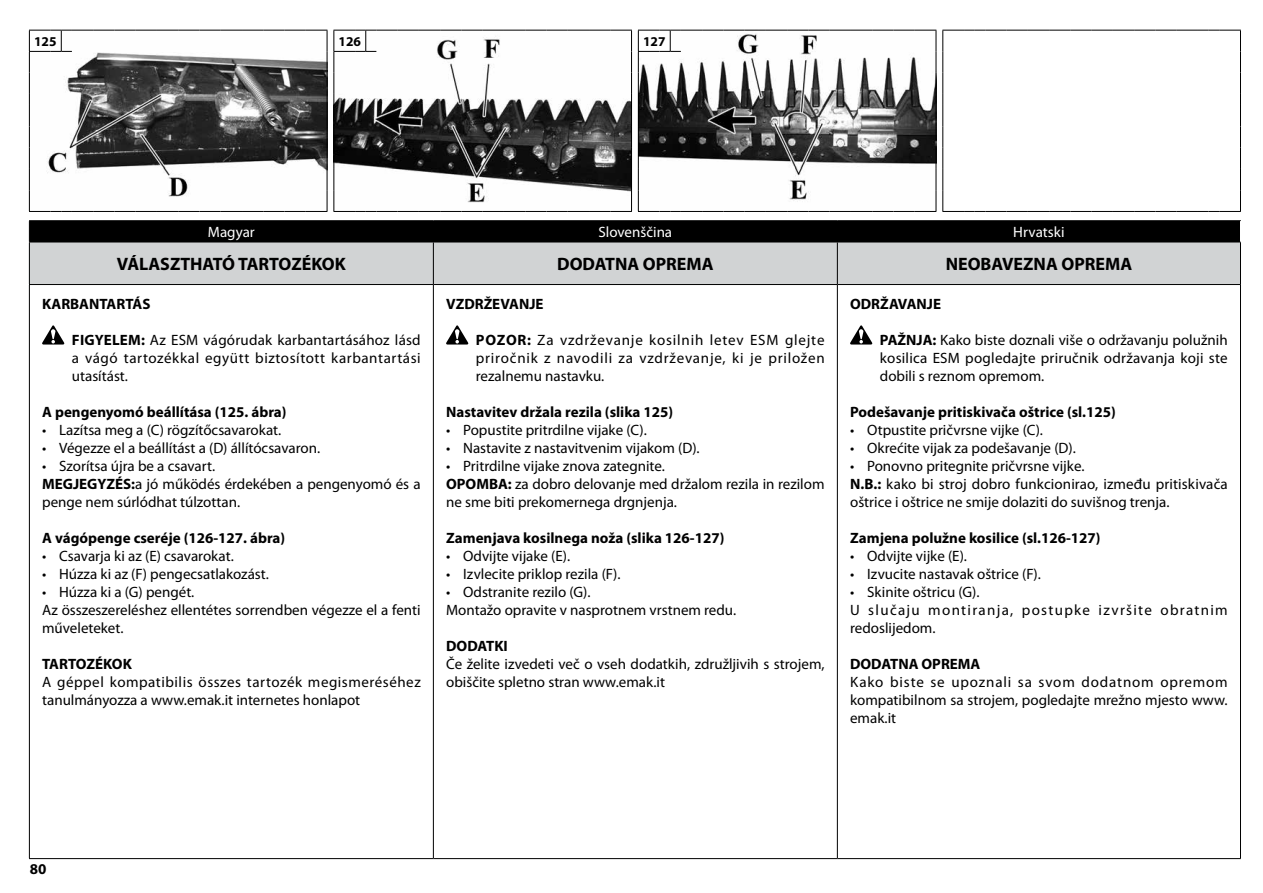
<style>
.page{position:relative;width:1263px;height:893px;background:#fff}
.page>*{position:absolute;margin:0;border:0;box-sizing:border-box;transform-origin:0 0}
.t1{font:700 18px "Myriad Pro";color:#000}
.t2{font:15px/18px "Myriad Pro";color:#000}
.t3{font:700 15px "Myriad Pro";color:#000}
.t4{font:15px/18px "Myriad Pro";letter-spacing:.03em;color:#000}
.t5{font:15px/18px "Myriad Pro";letter-spacing:.09em;color:#000}
.t6{font:15px "Myriad Pro";color:#fff}
.t7{font:700 13.5px "Myriad Pro";color:#000}
.s1{font-weight:700}
</style>
<div class="page">
<svg style="left:29px;top:30px;width:1212px;height:182px"></svg>
<div style="left:30px;top:243px;width:1210px;height:41px;background:#d1d3d4"></div>
<hr style="left:29px;top:220px;width:404px;height:1px;background:#000">
<hr style="left:433px;top:220px;width:404px;height:1px;background:#000">
<hr style="left:837px;top:220px;width:404px;height:1px;background:#000">
<hr style="left:29px;top:242px;width:404px;height:1px;background:#000">
<hr style="left:29px;top:242px;width:1px;height:42px;background:#000">
<hr style="left:433px;top:242px;width:404px;height:1px;background:#000">
<hr style="left:433px;top:242px;width:1px;height:42px;background:#000">
<hr style="left:837px;top:242px;width:404px;height:1px;background:#000">
<hr style="left:837px;top:242px;width:1px;height:42px;background:#000">
<hr style="left:1240px;top:242px;width:1px;height:42px;background:#000">
<hr style="left:29px;top:284px;width:404px;height:1px;background:#000">
<hr style="left:29px;top:285px;width:1px;height:573px;background:#000">
<hr style="left:433px;top:284px;width:404px;height:1px;background:#000">
<hr style="left:433px;top:285px;width:1px;height:573px;background:#000">
<hr style="left:837px;top:284px;width:404px;height:1px;background:#000">
<hr style="left:837px;top:285px;width:1px;height:573px;background:#000">
<hr style="left:1240px;top:285px;width:1px;height:573px;background:#000">
<div style="left:29px;top:221px;width:1212px;height:21px;background:#000"></div>
<hr style="left:29px;top:858px;width:404px;height:1px;background:#000">
<hr style="left:433px;top:858px;width:404px;height:1px;background:#000">
<hr style="left:837px;top:858px;width:404px;height:1px;background:#000">
<svg style="left:42px;top:325px;width:22px;height:20px"></svg>
<svg style="left:446px;top:325px;width:22px;height:20px"></svg>
<svg style="left:850px;top:325px;width:22px;height:20px"></svg>
<p class="t7" style="left:34px;top:32px;width:24px">125</p>
<p class="t7" style="left:339px;top:32px;width:24px">126</p>
<p class="t7" style="left:643px;top:32px;width:24px">127</p>
<p class="t6" style="left:208px;top:224px;width:48px">Magyar</p>
<p class="t6" style="left:598px;top:224px;width:75px">Slovenščina</p>
<p class="t6" style="left:1013px;top:224px;width:53px">Hrvatski</p>
<p class="t1" style="left:117px;top:252px;width:230px">VÁLASZTHATÓ TARTOZÉKOK</p>
<p class="t1" style="left:557px;top:252px;width:158px">DODATNA OPREMA</p>
<p class="t1" style="left:946px;top:252px;width:188px">NEOBAVEZNA OPREMA</p>
<p class="t3" style="left:42px;top:294px;width:110px">KARBANTARTÁS</p>
<p class="t2" style="left:72px;top:331px;width:350px;text-align:justify"><span class="s1">FIGYELEM:</span> Az ESM vágórudak karbantartásához lásd a vágó tartozékkal együtt biztosított karbantartási utasítást.</p>
<p class="t3" style="left:42px;top:402px;width:246px">A pengenyomó beállítása (125. ábra)</p>
<p class="t2" style="left:42px;top:421px;width:241px">• Lazítsa meg a (C) rögzítőcsavarokat.</p>
<p class="t2" style="left:42px;top:439px;width:280px">• Végezze el a beállítást a (D) állítócsavaron.</p>
<p class="t2" style="left:42px;top:457px;width:380px">• Szorítsa újra be a csavart.<br><span class="s1">MEGJEGYZÉS:</span>a jó működés érdekében a pengenyomó és a penge nem súrlódhat túlzottan.</p>
<p class="t3" style="left:42px;top:528px;width:244px">A vágópenge cseréje (126-127. ábra)</p>
<p class="t2" style="left:42px;top:547px;width:193px">• Csavarja ki az (E) csavarokat.</p>
<p class="t2" style="left:42px;top:565px;width:228px">• Húzza ki az (F) pengecsatlakozást.</p>
<p class="t2" style="left:42px;top:583px;width:380px">• Húzza ki a (G) pengét.<br>Az összeszereléshez ellentétes sorrendben végezze el a fenti műveleteket.</p>
<p class="t3" style="left:42px;top:654px;width:91px">TARTOZÉKOK</p>
<p class="t4" style="left:42px;top:673px;width:380px">A géppel kompatibilis összes tartozék megismeréséhez tanulmányozza a www.emak.it internetes honlapot</p>
<p class="t3" style="left:850px;top:294px;width:92px">ODRŽAVANJE</p>
<p class="t2" style="left:880px;top:331px;width:349px;text-align:justify"><span class="s1">PAŽNJA:</span> Kako biste doznali više o održavanju polužnih kosilica ESM pogledajte priručnik održavanja koji ste dobili s reznom opremom.</p>
<p class="t3" style="left:850px;top:402px;width:267px">Podešavanje pritiskivača oštrice (sl.125)</p>
<p class="t2" style="left:850px;top:421px;width:194px">• Otpustite pričvrsne vijke (C).</p>
<p class="t2" style="left:850px;top:439px;width:227px">• Okrećite vijak za podešavanje (D).</p>
<p class="t2" style="left:850px;top:457px;width:379px">• Ponovno pritegnite pričvrsne vijke.<br><span class="s1">N.B.:</span> kako bi stroj dobro funkcionirao, između pritiskivača oštrice i oštrice ne smije dolaziti do suvišnog trenja.</p>
<p class="t3" style="left:850px;top:528px;width:252px">Zamjena polužne kosilice (sl.126-127)</p>
<p class="t2" style="left:850px;top:547px;width:118px">• Odvijte vijke (E).</p>
<p class="t2" style="left:850px;top:565px;width:192px">• Izvucite nastavak oštrice (F).</p>
<p class="t5" style="left:850px;top:583px;width:379px">• Skinite oštricu (G).<br>U slučaju montiranja, postupke izvršite obratnim redoslijedom.</p>
<p class="t3" style="left:850px;top:654px;width:132px">DODATNA OPREMA</p>
<p class="t2" style="left:850px;top:673px;width:379px;text-align:justify">Kako biste se upoznali sa svom dodatnom opremom kompatibilnom sa strojem, pogledajte mrežno mjesto www. emak.it</p>
<p class="t3" style="left:446px;top:294px;width:99px">VZDRŽEVANJE</p>
<p class="t2" style="left:476px;top:331px;width:350px;text-align:justify"><span class="s1">POZOR:</span> Za vzdrževanje kosilnih letev ESM glejte priročnik z navodili za vzdrževanje, ki je priložen rezalnemu nastavku.</p>
<p class="t3" style="left:446px;top:402px;width:229px">Nastavitev držala rezila (slika 125)</p>
<p class="t2" style="left:446px;top:421px;width:202px">• Popustite pritrdilne vijake (C).</p>
<p class="t2" style="left:446px;top:439px;width:255px">• Nastavite z nastavitvenim vijakom (D).</p>
<p class="t2" style="left:446px;top:457px;width:380px">• Pritrdilne vijake znova zategnite.<br><span class="s1">OPOMBA:</span> za dobro delovanje med držalom rezila in rezilom ne sme biti prekomernega drgnjenja.</p>
<p class="t3" style="left:446px;top:528px;width:280px">Zamenjava kosilnega noža (slika 126-127)</p>
<p class="t2" style="left:446px;top:547px;width:126px">• Odvijte vijake (E).</p>
<p class="t2" style="left:446px;top:565px;width:176px">• Izvlecite priklop rezila (F).</p>
<p class="t2" style="left:446px;top:583px;width:292px">• Odstranite rezilo (G).<br>Montažo opravite v nasprotnem vrstnem redu.</p>
<p class="t3" style="left:446px;top:636px;width:63px">DODATKI</p>
<p class="t2" style="left:446px;top:655px;width:380px">Če želite izvedeti več o vseh dodatkih, združljivih s strojem, obiščite spletno stran www.emak.it</p>
<p class="t3" style="left:30px;top:860px;width:18px">80</p>
</div>
